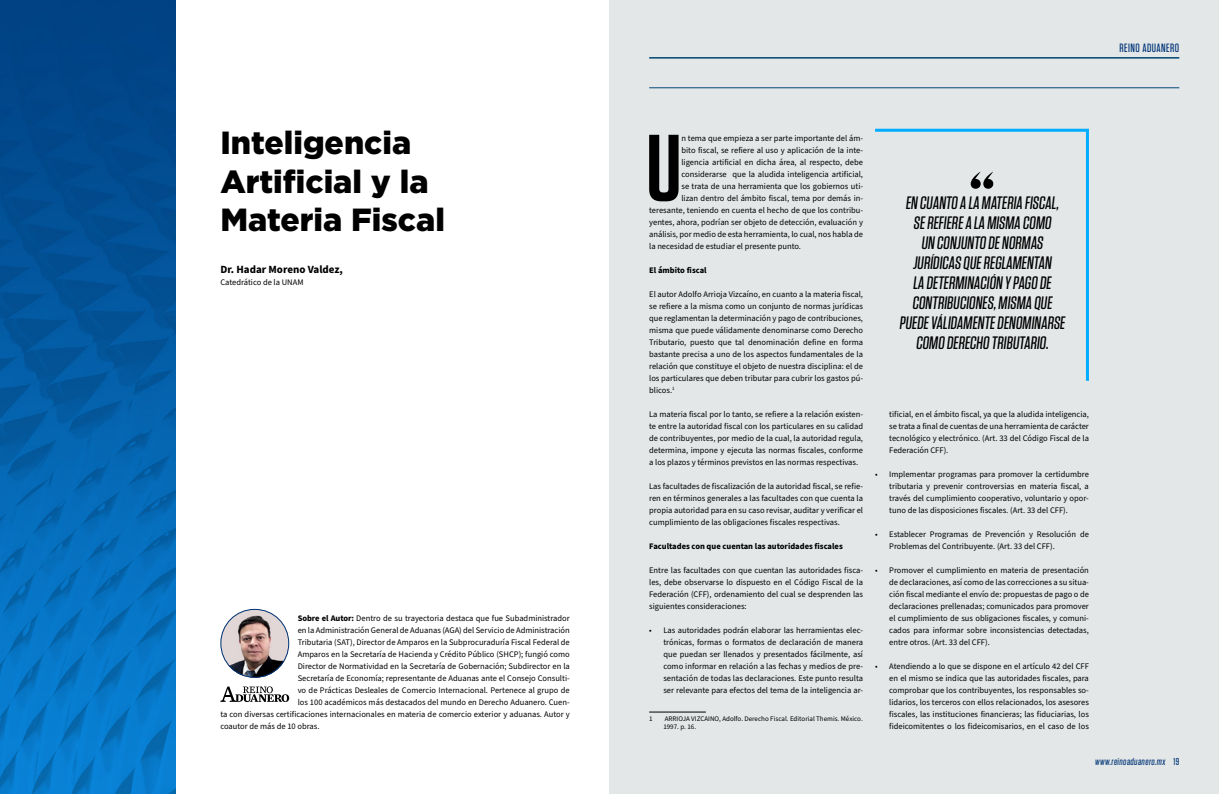
<style>
.page{position:relative;width:1219px;height:794px;background:#fff}
.page>*{position:absolute;margin:0;border:0;box-sizing:border-box;transform-origin:0 0}
.t1{font:600 94.2px "Tungsten";color:#000}
.t2{font:900 32px/38.4px "Gotham";color:#000}
.t3{font:500 18px/20px "Tungsten";color:#000;text-align:center}
.t4{font:500 12px "Tungsten";letter-spacing:.04em;color:#003476}
.t5{font:700 11px "Source Sans Pro";color:#000}
.t6{font:500 10px "Tungsten";color:#003476}
.t7{font:8.5px/12px "Source Sans Pro";color:#000;text-align:justify}
.t8{font:700 8.5px "Source Sans Pro";color:#000}
.t9{font:7px/8.4px "Source Sans Pro";color:#000}
.s1{font-weight:700}
</style>
<div class="page">
<div style="left:609px;top:0;width:610px;height:794px;background:#e3e7e8"></div>
<svg style="left:220px;top:686px;width:69px;height:16px"></svg>
<img style="left:221px;top:609px;width:68px;height:68px">
<div style="left:220px;top:609px;width:69px;height:68px;border:1px solid #003476;border-radius:34px"></div>
<img style="left:0;top:0;width:175px;height:794px">
<hr style="left:649px;top:57px;width:530px;height:2px;background:#004e80">
<hr style="left:649px;top:88px;width:530px;height:1px;background:#004e80">
<hr style="left:649px;top:712px;width:57px;height:1px;background:#000">
<svg style="left:875px;top:128px;width:214px;height:253px"></svg>
<h2 class="t2" style="left:220px;top:123px;width:226px">Inteligencia<br>Artificial y la<br>Materia Fiscal</h2>
<p class="t5" style="left:220px;top:262px;width:124px">Dr. Hadar Moreno Valdez,</p>
<p class="t7" style="left:220px;top:276px;width:85px">Catedrático de la UNAM</p>
<p class="t7" style="left:298px;top:612px;width:274px"><span class="s1">Sobre el Autor:</span> Dentro de su trayectoria destaca que fue Subadministrador</p>
<p class="t7" style="left:298px;top:624px;width:274px">en la Administración General de Aduanas (AGA) del Servicio de Administración</p>
<p class="t7" style="left:298px;top:636px;width:274px">Tributaria (SAT), Director de Amparos en la Subprocuraduría Fiscal Federal de</p>
<p class="t7" style="left:298px;top:648px;width:274px">Amparos en la Secretaría de Hacienda y Crédito Público (SHCP); fungió como</p>
<p class="t7" style="left:298px;top:660px;width:274px">Director de Normatividad en la Secretaría de Gobernación; Subdirector en la</p>
<p class="t7" style="left:298px;top:672px;width:274px">Secretaría de Economía; representante de Aduanas ante el Consejo Consulti-</p>
<p class="t7" style="left:298px;top:684px;width:274px">vo de Prácticas Desleales de Comercio Internacional. Pertenece al grupo de</p>
<p class="t7" style="left:298px;top:696px;width:274px">los 100 académicos más destacados del mundo en Derecho Aduanero. Cuen-</p>
<p class="t7" style="left:220px;top:708px;width:351px">ta con diversas certificaciones internacionales en materia de comercio exterior y aduanas. Autor y</p>
<p class="t7" style="left:220px;top:720px;width:101px">coautor de más de 10 obras.</p>
<h3 class="t4" style="left:1119px;top:42px;width:61px">REINO ADUANERO</h3>
<h1 class="t1" style="left:646px;top:118px;width:37px">U</h1>
<p class="t7" style="left:681px;top:132px;width:183px">n tema que empieza a ser parte importante del ám-</p>
<p class="t7" style="left:681px;top:144px;width:183px">bito fiscal, se refiere al uso y aplicación de la inte-</p>
<p class="t7" style="left:681px;top:156px;width:183px">ligencia artificial en dicha área, al respecto, debe</p>
<p class="t7" style="left:681px;top:168px;width:183px">considerarse que la aludida inteligencia artificial,</p>
<p class="t7" style="left:681px;top:180px;width:183px">se trata de una herramienta que los gobiernos uti-</p>
<p class="t7" style="left:681px;top:192px;width:183px">lizan dentro del ámbito fiscal, tema por demás in-</p>
<p class="t7" style="left:649px;top:204px;width:215px">teresante, teniendo en cuenta el hecho de que los contribu-</p>
<p class="t7" style="left:649px;top:216px;width:215px">yentes, ahora, podrían ser objeto de detección, evaluación y</p>
<p class="t7" style="left:649px;top:228px;width:215px">análisis, por medio de esta herramienta, lo cual, nos habla de</p>
<p class="t7" style="left:649px;top:240px;width:153px">la necesidad de estudiar el presente punto.</p>
<p class="t8" style="left:649px;top:264px;width:59px">El ámbito fiscal</p>
<p class="t7" style="left:649px;top:288px;width:215px">El autor Adolfo Arrioja Vizcaíno, en cuanto a la materia fiscal, se refiere a la misma como un conjunto de normas jurídicas que reglamentan la determinación y pago de contribuciones, misma que puede válidamente denominarse como Derecho Tributario, puesto que tal denominación define en forma bastante precisa a uno de los aspectos fundamentales de la relación que constituye el objeto de nuestra disciplina: el de los particulares que deben tributar para cubrir los gastos pú&shy;blicos.<sup>1</sup></p>
<p class="t7" style="left:649px;top:408px;width:215px">La materia fiscal por lo tanto, se refiere a la relación existen&shy;te entre la autoridad fiscal con los particulares en su calidad de contribuyentes, por medio de la cual, la autoridad regula, determina, impone y ejecuta las normas fiscales, conforme a los plazos y términos previstos en las normas respectivas.</p>
<p class="t7" style="left:649px;top:480px;width:215px">Las facultades de fiscalización de la autoridad fiscal, se refie&shy;ren en términos generales a las facultades con que cuenta la propia autoridad para en su caso revisar, auditar y verificar el cumplimiento de las obligaciones fiscales respectivas.</p>
<p class="t8" style="left:649px;top:540px;width:195px">Facultades con que cuentan las autoridades fiscales</p>
<p class="t7" style="left:649px;top:564px;width:215px">Entre las facultades con que cuentan las autoridades fisca&shy;les, debe observarse lo dispuesto en el Código Fiscal de la Federación (CFF), ordenamiento del cual se desprenden las siguientes consideraciones:</p>
<p class="t7" style="left:663px;top:624px;width:201px;text-indent:-14px">• Las autoridades podrán elaborar las herramientas elec&shy;trónicas, formas o formatos de declaración de manera que puedan ser llenados y presentados fácilmente, así como informar en relación a las fechas y medios de pre&shy;sentación de todas las declaraciones. Este punto resulta ser relevante para efectos del tema de la inteligencia ar-</p>
<p class="t9" style="left:649px;top:714px;width:5px">1</p>
<p class="t9" style="left:663px;top:714px;width:201px">ARRIOJA VIZCAINO, Adolfo. Derecho Fiscal. Editorial Themis. México.<br>1997. p. 16.</p>
<h3 class="t3" style="left:899px;top:193px;width:170px">EN CUANTO A LA MATERIA FISCAL,<br>SE REFIERE A LA MISMA COMO<br>UN CONJUNTO DE NORMAS<br>JURÍDICAS QUE REGLAMENTAN<br>LA DETERMINACIÓN Y PAGO DE<br>CONTRIBUCIONES,MISMA QUE<br>PUEDE VÁLIDAMENTE DENOMINARSE<br>COMO DERECHO TRIBUTARIO.</h3>
<p class="t7" style="left:889px;top:408px;width:201px">tificial, en el ámbito fiscal, ya que la aludida inteligencia, se trata a final de cuentas de una herramienta de carácter tecnológico y electrónico. (Art. 33 del Código Fiscal de la Federación CFF).</p>
<p class="t7" style="left:889px;top:468px;width:201px;text-indent:-14px">• Implementar programas para promover la certidumbre tributaria y prevenir controversias en materia fiscal, a través del cumplimiento cooperativo, voluntario y opor&shy;tuno de las disposiciones fiscales. (Art. 33 del CFF).</p>
<p class="t7" style="left:889px;top:528px;width:201px;text-indent:-14px">• Establecer Programas de Prevención y Resolución de<br>Problemas del Contribuyente. (Art. 33 del CFF).</p>
<p class="t7" style="left:889px;top:564px;width:201px;text-indent:-14px">• Promover el cumplimiento en materia de presentación de declaraciones, así como de las correcciones a su situa&shy;ción fiscal mediante el envío de: propuestas de pago o de declaraciones prellenadas; comunicados para promover el cumplimiento de sus obligaciones fiscales, y comuni&shy;cados para informar sobre inconsistencias detectadas, entre otros. (Art. 33 del CFF).</p>
<p class="t7" style="left:889px;top:660px;width:201px;text-indent:-14px">• Atendiendo a lo que se dispone en el artículo 42 del CFF en el mismo se indica que las autoridades fiscales, para comprobar que los contribuyentes, los responsables so&shy;lidarios, los terceros con ellos relacionados, los asesores fiscales, las instituciones financieras; las fiduciarias, los fideicomitentes o los fideicomisarios, en el caso de los</p>
<p class="t6" style="left:1095px;top:756px;width:86px">www.reinoaduanero.mx 19</p>
</div>
